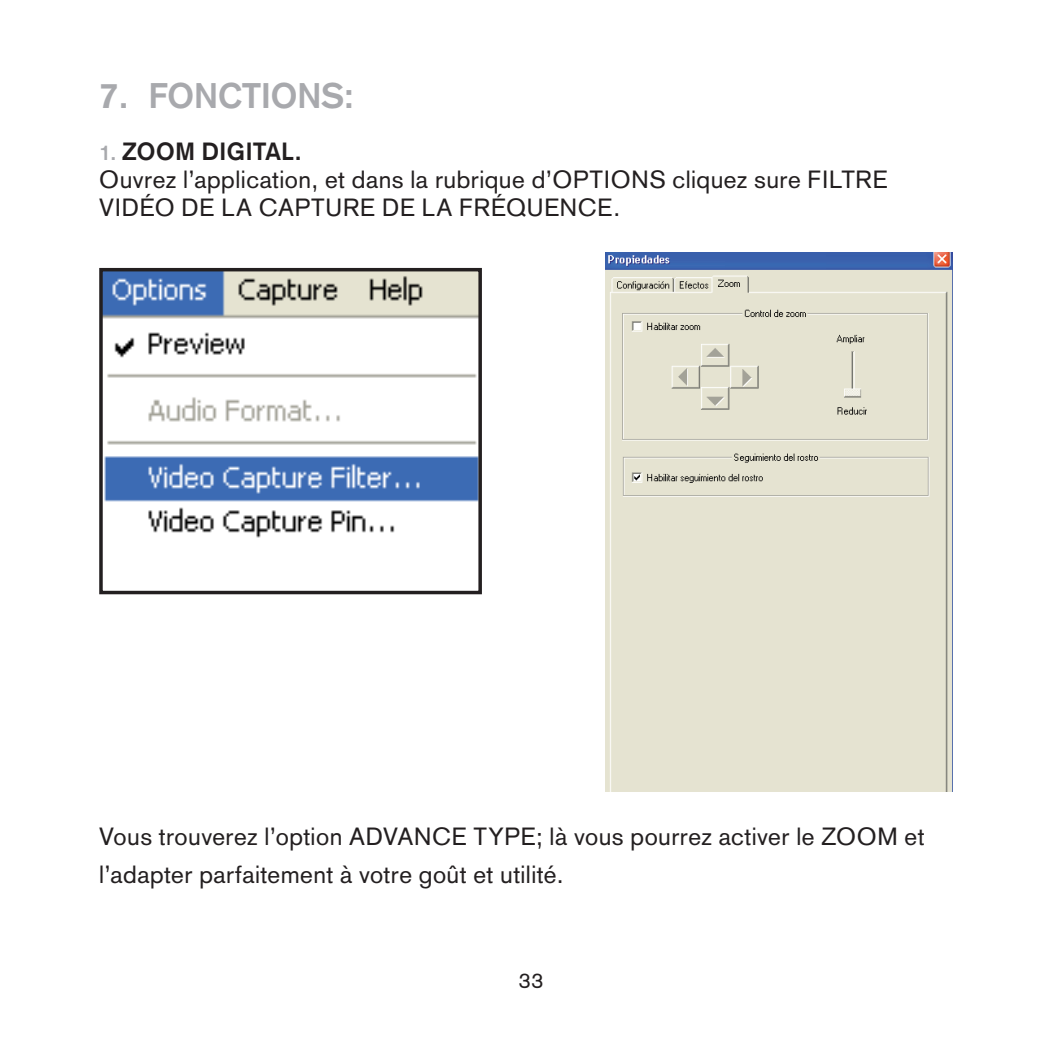
<style>
.page{position:relative;width:1042px;height:1042px;background:#fff}
.page>*{position:absolute;margin:0;border:0;box-sizing:border-box;transform-origin:0 0}
.t1{font:700 35px "Akzidenz Grotesk";color:#a8a9ad}
.t2{font:24.5px/28px "Akzidenz Grotesk";letter-spacing:.02em;color:#231f20}
.t3{font:21px "Akzidenz Grotesk";color:#231f20}
.s1{font-weight:700;font-size:21px;color:#a8a9ad}
.s2{font-weight:700}
</style>
<div class="page">
<img style="left:104px;top:273px;width:373px;height:265px">
<div style="left:99px;top:268px;width:383px;height:326px;border:4px solid #231f20"></div>
<img style="left:605px;top:253px;width:348px;height:538px">
<h1 class="t1" style="left:99px;top:75px;width:72px">7. FONCTIONS</h1>
<h1 class="t1" style="left:344px;top:75px;width:11px">:</h1>
<p class="t2" style="left:99px;top:138px;width:790px"><span class="s1">1.</span> <span class="s2">ZOOM DIGITAL.<br></span>Ouvrez l’application, et dans la rubrique d’OPTIONS cliquez sure FILTRE<br>VIDÉO DE LA CAPTURE DE LA FRÉQUENCE.</p>
<p class="t2" style="left:99px;top:817px;width:827px;line-height:38.5px">Vous trouverez l’option ADVANCE TYPE; là vous pourrez activer le ZOOM et l’adapter parfaitement à votre goût et utilité.</p>
<p class="t3" style="left:519px;top:968px;width:26px">33</p>
</div>
